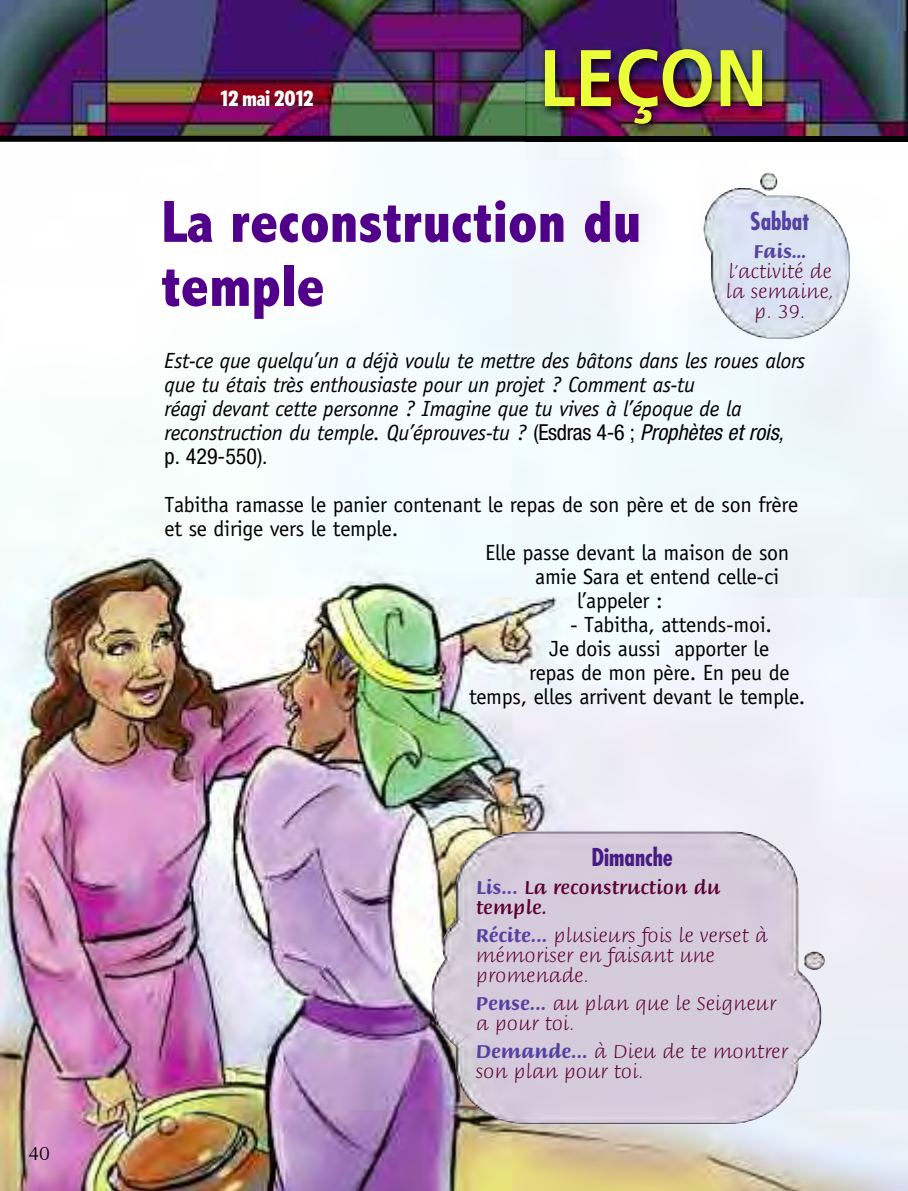
<style>
.page{position:relative;width:908px;height:1191px;background:#fff}
.page>*{position:absolute;margin:0;border:0;box-sizing:border-box;transform-origin:0 0}
.t1{font:700 80px "Frutiger";color:#ebff38;scale:.9 1}
.t2{font:800 condensed 60px/64px "Abadi";color:#510089}
.t3{font:700 condensed 24px "Futura";color:#481b84}
.t4{font:700 condensed 24px "Futura";color:#5441a2}
.t5{font:22px "Officina Sans";letter-spacing:-.015em;color:#000}
.t6{font:italic 22px/24px "Officina Sans";letter-spacing:-.015em;color:#000}
.t7{font:condensed 22px "Helvetica Neue LT Std";color:#000}
.t8{font:700 22px "Lucky Strike FT Mpc";color:#fff}
.t9{font:20px/20px "Briem Script MM 217 wt";color:#5d0033}
.t10{font:20px/20px "Briem Script MM 441 wt";color:#5d0033}
.t11{font:20px "Briem Script MM 553 wt";color:#5441a2}
.t12{font:20px "Optane";color:#000}
.s1{font-family:"Helvetica Neue LT Std";font-style:normal;font-stretch:condensed}
.s2{font-family:"Helvetica Neue LT Std";font-stretch:condensed}
.s3{font-family:"Briem Script MM 553 wt";color:#5441a2}
</style>
<div class="page">
<img style="left:0;top:142px;width:907px;height:1049px">
<svg style="left:907px;top:0;width:1px;height:142px"></svg>
<img style="left:0;top:0;width:907px;height:142px">
<img style="left:525px;top:32px;width:382px;height:54px">
<img style="left:525px;top:86px;width:382px;height:74px">
<img style="left:907px;top:32px;width:1px;height:54px">
<img style="left:430px;top:830px;width:392px;height:293px">
<img style="left:702px;top:173px;width:147px;height:166px">
<p class="t12" style="left:28px;top:1145px;width:23px">40</p>
<p class="t8" style="left:220px;top:87px;width:95px">12 mai 2012</p>
<h1 class="t1" style="left:539px;top:46px;width:255px">LEÇON</h1>
<h2 class="t2" style="left:161px;top:192px;width:481px">La reconstruction du temple</h2>
<p class="t4" style="left:749px;top:210px;width:61px">Sabbat</p>
<p class="t11" style="left:753px;top:242px;width:54px">Fais…</p>
<p class="t9" style="left:725px;top:262px;width:110px;text-align:center">l’activité de la semaine, p. 39.</p>
<p class="t6" style="left:164px;top:350px;width:642px">Est-ce que quelqu’un a déjà voulu te mettre des bâtons dans les roues alors que tu étais très enthousiaste pour un projet ? Comment as-tu<br>réagi devant cette personne ? Imagine que tu vives à l’époque de la reconstruction du temple. Qu’éprouves-tu ? <span class="s1">(Esdras 4-6 ;</span> <span class="s2">Prophètes et rois,</span></p>
<p class="t7" style="left:164px;top:448px;width:104px">p. 429-550).</p>
<p class="t5" style="left:164px;top:496px;width:635px">Tabitha ramasse le panier contenant le repas de son père et de son frère</p>
<p class="t5" style="left:164px;top:520px;width:235px">et se dirige vers le temple.</p>
<p class="t5" style="left:485px;top:544px;width:305px">Elle passe devant la maison de son</p>
<p class="t5" style="left:535px;top:568px;width:245px">amie Sara et entend celle-ci</p>
<p class="t5" style="left:577px;top:592px;width:87px">l’appeler :</p>
<p class="t5" style="left:569px;top:616px;width:203px">- Tabitha, attends-moi.</p>
<p class="t5" style="left:549px;top:640px;width:221px">Je dois aussi apporter le</p>
<p class="t5" style="left:529px;top:664px;width:262px">repas de mon père. En peu de</p>
<p class="t5" style="left:469px;top:688px;width:338px">temps, elles arrivent devant le temple.</p>
<p class="t3" style="left:591px;top:846px;width:83px">Dimanche</p>
<p class="t10" style="left:475px;top:878px;width:246px"><span class="s3">Lis...</span> La reconstruction du temple.</p>
<p class="t9" style="left:475px;top:926px;width:293px"><span class="s3">Récite...</span> plusieurs fois le verset à mémoriser en faisant une promenade.</p>
<p class="t9" style="left:475px;top:994px;width:301px"><span class="s3">Pense...</span> au plan que le Seigneur a pour toi.</p>
<p class="t9" style="left:475px;top:1042px;width:313px"><span class="s3">Demande...</span> à Dieu de te montrer son plan pour toi.</p>
</div>
